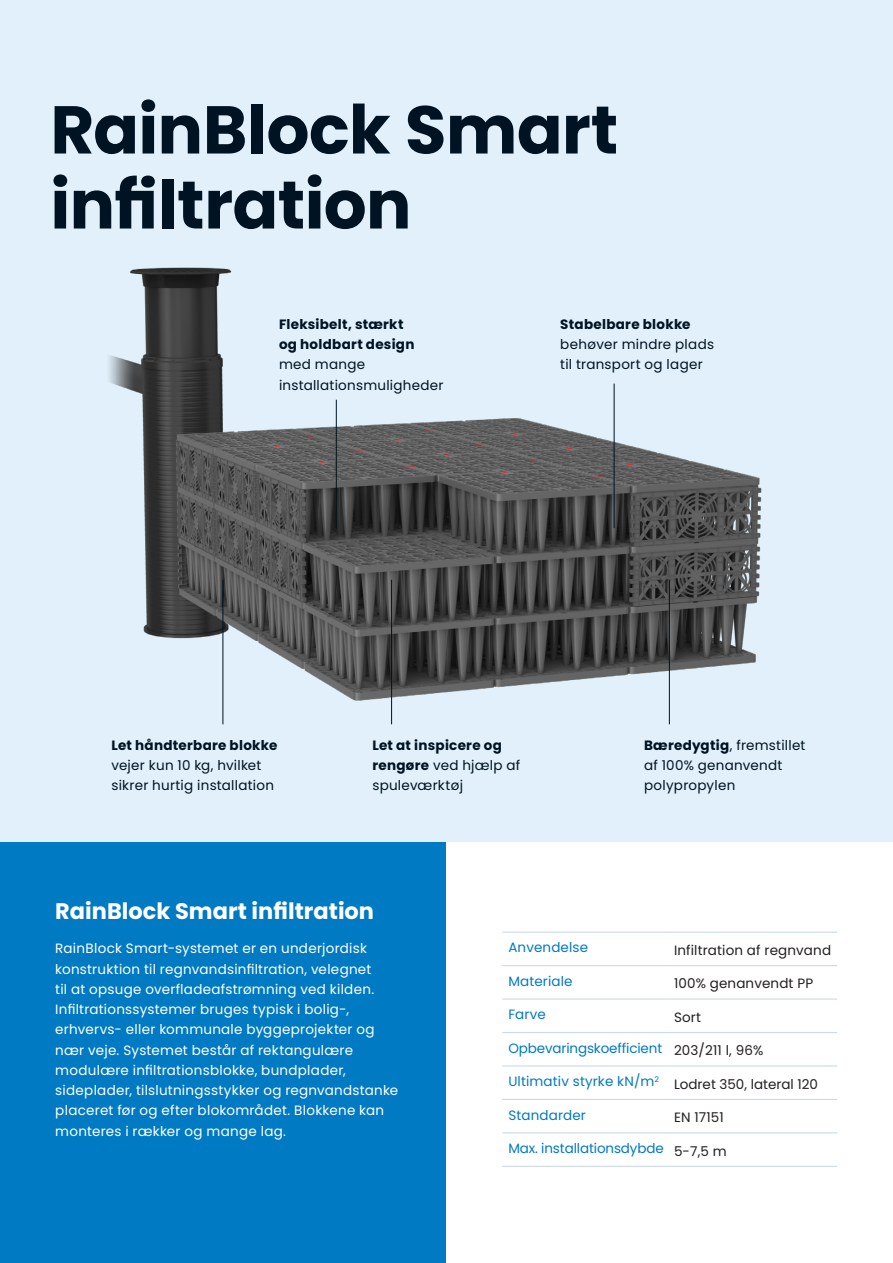
<style>
.page{position:relative;width:893px;height:1263px;background:#fff}
.page>*{position:absolute;margin:0;border:0;box-sizing:border-box;transform-origin:0 0}
.Large_Header_-_45pt{font:700 67.5px/75px "Poppins";letter-spacing:-.01em;color:#001322}
.Subhead_-_15pt{font:700 22.5px "Poppins";color:#fff}
.Body_Copy_-_9pt{font:13.5px/20.2px "Poppins";letter-spacing:.02em;color:#fff}
.Body_Copy_-_9pt-2{font:13.5px/20.2px "Poppins";letter-spacing:.02em;color:#001322}
.Body_Copy_-_9pt-3{font:700 13.5px/20.2px "Poppins";letter-spacing:.02em;color:#001322}
.t1{font:13.5px "Poppins";letter-spacing:.01em;color:#231f20}
.t2{font:13.5px "Poppins";letter-spacing:.01em;color:#007ac2}
.t3{font:13.5px "Poppins";letter-spacing:-.01em;color:#007ac2}
.s1{font-weight:400}
.s2{font-weight:700}
</style>
<div class="page">
<div style="left:0;top:0;width:893px;height:843px;background:#e1f0fa"></div>
<div style="left:0;top:842px;width:446px;height:421px;background:#007ac2"></div>
<div style="left:446px;top:842px;width:447px;height:421px;background:#fff"></div>
<img style="left:109px;top:267px;width:653px;height:458px">
<hr style="left:223px;top:580px;width:1px;height:144px;background:#001322">
<hr style="left:391px;top:580px;width:1px;height:144px;background:#001322">
<hr style="left:669px;top:580px;width:1px;height:144px;background:#001322">
<hr style="left:614px;top:384px;width:1px;height:144px;background:#001322">
<hr style="left:336px;top:400px;width:1px;height:128px;background:#001322">
<hr style="left:502px;top:931px;width:168px;height:2px;background:#cad9eb">
<hr style="left:670px;top:931px;width:167px;height:2px;background:#cad9eb">
<hr style="left:502px;top:965px;width:168px;height:1px;background:#cad9eb">
<hr style="left:670px;top:965px;width:167px;height:1px;background:#cad9eb">
<hr style="left:502px;top:998px;width:168px;height:2px;background:#cad9eb">
<hr style="left:670px;top:998px;width:167px;height:2px;background:#cad9eb">
<hr style="left:502px;top:1032px;width:168px;height:1px;background:#cad9eb">
<hr style="left:670px;top:1032px;width:167px;height:1px;background:#cad9eb">
<hr style="left:502px;top:1065px;width:168px;height:1px;background:#cad9eb">
<hr style="left:670px;top:1065px;width:167px;height:1px;background:#cad9eb">
<hr style="left:502px;top:1099px;width:168px;height:1px;background:#cad9eb">
<hr style="left:670px;top:1099px;width:167px;height:1px;background:#cad9eb">
<hr style="left:502px;top:1132px;width:168px;height:1px;background:#cad9eb">
<hr style="left:670px;top:1132px;width:167px;height:1px;background:#cad9eb">
<hr style="left:502px;top:1166px;width:168px;height:1px;background:#cad9eb">
<hr style="left:670px;top:1166px;width:167px;height:1px;background:#cad9eb">
<p class="Large_Header_-_45pt" style="left:50px;top:93px;width:569px">RainBlock Smart infiltration</p>
<p class="Body_Copy_-_9pt-3" style="left:279px;top:314px;width:166px">Fleksibelt, stærkt<br>og holdbart design <span class="s1">med mange installationsmuligheder</span></p>
<p class="Body_Copy_-_9pt-2" style="left:560px;top:314px;width:155px"><span class="s2">Stabelbare blokke </span>behøver mindre plads til transport og lager</p>
<p class="Body_Copy_-_9pt-2" style="left:111px;top:735px;width:167px"><span class="s2">Let håndterbare blokke </span>vejer kun 10 kg, hvilket sikrer hurtig installation</p>
<p class="Body_Copy_-_9pt-3" style="left:372px;top:735px;width:149px">Let at inspicere og rengøre <span class="s1">ved hjælp af spuleværktøj</span></p>
<p class="Body_Copy_-_9pt-2" style="left:644px;top:735px;width:163px"><span class="s2">Bæredygtig</span>, fremstillet af 100% genanvendt polypropylen</p>
<p class="Subhead_-_15pt" style="left:55px;top:898px;width:320px">RainBlock Smart infiltration</p>
<p class="Body_Copy_-_9pt" style="left:55px;top:938px;width:344px">RainBlock Smart-systemet er en underjordisk konstruktion til regnvandsinfiltration, velegnet<br>til at opsuge overfladeafstrømning ved kilden.<br>Infiltrationssystemer bruges typisk i bolig-, erhvervs- eller kommunale byggeprojekter og nær veje. Systemet består af rektangulære modulære infiltrationsblokke, bundplader, sideplader, tilslutningsstykker og regnvandstanke placeret før og efter blokområdet. Blokkene kan monteres i rækker og mange lag.</p>
<p class="t2" style="left:508px;top:940px;width:81px">Anvendelse</p>
<p class="t1" style="left:674px;top:942px;width:159px">Infiltration af regnvand</p>
<p class="t2" style="left:508px;top:973px;width:66px">Materiale</p>
<p class="t1" style="left:674px;top:976px;width:141px">100% genanvendt PP</p>
<p class="t2" style="left:508px;top:1007px;width:39px">Farve</p>
<p class="t1" style="left:674px;top:1009px;width:28px">Sort</p>
<p class="t3" style="left:508px;top:1040px;width:155px">Opbevaringskoefficient</p>
<p class="t1" style="left:674px;top:1043px;width:91px">203/211 l, 96%</p>
<p class="t2" style="left:508px;top:1073px;width:152px">Ultimativ styrke kN/m<sup>2</sup></p>
<p class="t1" style="left:674px;top:1076px;width:146px">Lodret 350, lateral 120</p>
<p class="t2" style="left:508px;top:1107px;width:79px">Standarder</p>
<p class="t1" style="left:674px;top:1109px;width:51px">EN 17151</p>
<p class="t3" style="left:508px;top:1140px;width:157px">Max. installationsdybde</p>
<p class="t1" style="left:674px;top:1143px;width:54px">5-7,5 m</p>
</div>
